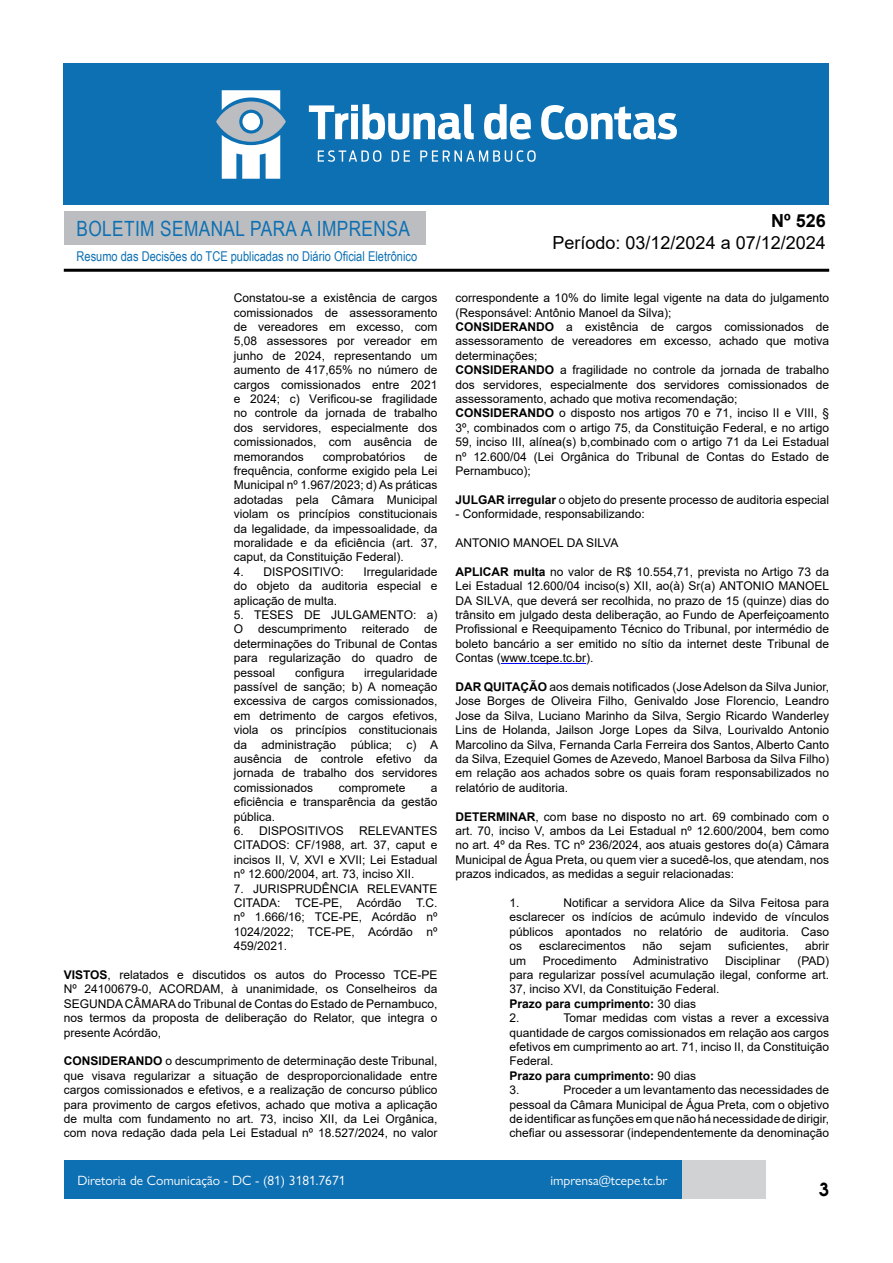
<style>
.page{position:relative;width:893px;height:1263px;background:#fff}
.page>*{position:absolute;margin:0;border:0;box-sizing:border-box;transform-origin:0 0}
.t1{font:21px "Arial Narrow";letter-spacing:.02em;color:#0d70b3}
.t2{font:18px "Arial";color:#000}
.t3{font:700 18px "Arial";color:#000}
.t4{font:600 18px "Avant Garde";color:#000}
.t5{font:13.5px "Gill Sans Nova";color:#fff}
.t6{font:13.5px "Arial Narrow";color:#0d70b3}
.t7{font:12px/14.4px "Arial";color:#000;text-align:justify}
.t8{font:700 12px "Arial";color:#000}
.s1{font-weight:700}
.s2{font-weight:400}
</style>
<div class="page">
<div style="left:148px;top:1160px;width:617px;height:39px;background:#d1d2d4"></div>
<div style="left:64px;top:211px;width:361px;height:33px;background:#bcbdc0"></div>
<hr style="left:64px;top:269px;width:765px;height:3px;background:#000">
<div style="left:64px;top:64px;width:765px;height:141px;background:#0d70b3"></div>
<svg style="left:309px;top:104px;width:165px;height:36px"></svg>
<svg style="left:484px;top:104px;width:47px;height:36px"></svg>
<svg style="left:541px;top:105px;width:136px;height:35px"></svg>
<svg style="left:318px;top:150px;width:63px;height:12px"></svg>
<svg style="left:392px;top:150px;width:18px;height:12px"></svg>
<svg style="left:420px;top:150px;width:116px;height:12px"></svg>
<svg style="left:216px;top:90px;width:70px;height:89px"></svg>
<div style="left:64px;top:1160px;width:617px;height:39px;background:#0d70b3"></div>
<hr style="left:501px;top:663px;width:85px;height:1px;background:#00f">
<h1 class="t1" style="left:77px;top:213px;width:335px">BOLETIM SEMANAL PARA A IMPRENSA</h1>
<p class="t6" style="left:77px;top:246px;width:342px">Resumo das Decisões do TCE publicadas no Diário Oficial Eletrônico</p>
<p class="t7" style="left:234px;top:291px;width:205px">Constatou-se a existência de cargos comissionados de assessoramento de vereadores em excesso, com 5,08 assessores por vereador em junho de 2024, representando um aumento de 417,65% no número de cargos comissionados entre 2021 e 2024; c) Verificou-se fragilidade no controle da jornada de trabalho dos servidores, especialmente dos comissionados, com ausência de memorandos</p>
<p class="t7" style="left:323px;top:449px;width:84px">comprobatórios</p>
<p class="t7" style="left:234px;top:449px;width:205px;text-indent:190px">de frequência, conforme exigido pela Lei Municipal nº 1.967/2023; d) As práticas adotadas pela Câmara Municipal violam os princípios constitucionais da legalidade, da impessoalidade, da moralidade e da eficiência (art. 37, caput, da Constituição Federal).</p>
<p class="t7" style="left:234px;top:564px;width:111px">4. DISPOSITIVO:</p>
<p class="t7" style="left:234px;top:564px;width:205px;text-indent:130px">Irregularidade do objeto da auditoria especial e aplicação de multa.</p>
<p class="t7" style="left:234px;top:607px;width:205px">5. TESES DE JULGAMENTO: a)<br>O descumprimento reiterado de determinações do Tribunal de Contas para regularização do quadro de pessoal</p>
<p class="t7" style="left:295px;top:665px;width:51px">configura</p>
<p class="t7" style="left:234px;top:665px;width:206px;text-indent:130px">irregularidade passível de sanção; b) A nomeação excessiva de cargos comissionados, em detrimento de cargos efetivos, viola os princípios constitucionais da administração pública; c) A ausência de controle efetivo da jornada de trabalho dos servidores comissionados</p>
<p class="t7" style="left:339px;top:780px;width:68px">compromete</p>
<p class="t7" style="left:234px;top:780px;width:205px;text-indent:197px">a eficiência e transparência da gestão pública.</p>
<p class="t7" style="left:234px;top:823px;width:111px">6. DISPOSITIVOS</p>
<p class="t7" style="left:234px;top:823px;width:205px;text-indent:125px">RELEVANTES CITADOS: CF/1988, art. 37, caput e incisos II, V, XVI e XVII; Lei Estadual nº 12.600/2004, art. 73, inciso XII.</p>
<p class="t7" style="left:234px;top:881px;width:205px">7. JURISPRUDÊNCIA RELEVANTE CITADA: TCE-PE, Acórdão T.C. nº 1.666/16; TCE-PE, Acórdão nº 1024/2022; TCE-PE, Acórdão nº 459/2021.</p>
<p class="t7" style="left:64px;top:967px;width:375px"><span class="s1">VISTOS</span>, relatados e discutidos os autos do Processo TCE-PE Nº 24100679-0, ACORDAM, à unanimidade, os Conselheiros da SEGUNDA CÂMARA do Tribunal de Contas do Estado de Pernambuco, nos termos da proposta de deliberação do Relator, que integra o presente Acórdão,</p>
<p class="t7" style="left:64px;top:1054px;width:375px"><span class="s1">CONSIDERANDO</span> o descumprimento de determinação deste Tribunal, que visava regularizar a situação de desproporcionalidade entre cargos comissionados e efetivos, e a realização de concurso público para provimento de cargos efetivos, achado que motiva a aplicação de multa com fundamento no art. 73, inciso XII, da Lei Orgânica, com nova redação dada pela Lei Estadual nº 18.527/2024, no valor</p>
<h2 class="t3" style="left:771px;top:208px;width:56px">Nº 526</h2>
<h2 class="t2" style="left:552px;top:230px;width:275px">Período: 03/12/2024 a 07/12/2024</h2>
<p class="t7" style="left:455px;top:291px;width:375px">correspondente a 10% do limite legal vigente na data do julgamento (Responsável: Antônio Manoel da Silva);</p>
<p class="t7" style="left:455px;top:319px;width:375px"><span class="s1">CONSIDERANDO</span> a existência de cargos comissionados de assessoramento de vereadores em excesso, achado que motiva determinações;</p>
<p class="t7" style="left:455px;top:363px;width:375px"><span class="s1">CONSIDERANDO</span> a fragilidade no controle da jornada de trabalho dos servidores, especialmente dos servidores comissionados de assessoramento, achado que motiva recomendação;</p>
<p class="t7" style="left:455px;top:406px;width:375px"><span class="s1">CONSIDERANDO</span> o disposto nos artigos 70 e 71, inciso II e VIII, § 3º, combinados com o artigo 75, da Constituição Federal, e no artigo 59, inciso III, alínea(s) b,combinado com o artigo 71 da Lei Estadual nº 12.600/04 (Lei Orgânica do Tribunal de Contas do Estado de Pernambuco);</p>
<p class="t7" style="left:455px;top:492px;width:375px"><span class="s1">JULGAR irregular</span> o objeto do presente processo de auditoria especial</p>
<p class="t7" style="left:455px;top:507px;width:191px">- Conformidade, responsabilizando:</p>
<p class="t7" style="left:455px;top:535px;width:164px">ANTONIO MANOEL DA SILVA</p>
<p class="t7" style="left:455px;top:564px;width:375px"><span class="s1">APLICAR multa</span> no valor de R$ 10.554,71, prevista no Artigo 73 da Lei Estadual 12.600/04 inciso(s) XII, ao(à) Sr(a) ANTONIO MANOEL DA SILVA, que deverá ser recolhida, no prazo de 15 (quinze) dias do trânsito em julgado desta deliberação, ao Fundo de Aperfeiçoamento Profissional e Reequipamento Técnico do Tribunal, por intermédio de boleto bancário a ser emitido no sítio da internet deste Tribunal de Contas (www.tcepe.tc.br).</p>
<p class="t7" style="left:455px;top:679px;width:375px"><span class="s1">DAR QUITAÇÃO</span> aos demais notificados (Jose Adelson da Silva Junior, Jose Borges de Oliveira Filho, Genivaldo Jose Florencio, Leandro Jose da Silva, Luciano Marinho da Silva, Sergio Ricardo Wanderley Lins de Holanda, Jailson Jorge Lopes da Silva, Lourivaldo Antonio Marcolino da Silva, Fernanda Carla Ferreira dos Santos, Alberto Canto da Silva, Ezequiel Gomes de Azevedo, Manoel Barbosa da Silva Filho) em relação aos achados sobre os quais foram responsabilizados no relatório de auditoria.</p>
<p class="t7" style="left:455px;top:809px;width:375px"><span class="s1">DETERMINAR</span>, com base no disposto no art. 69 combinado com o art. 70, inciso V, ambos da Lei Estadual nº 12.600/2004, bem como no art. 4º da Res. TC nº 236/2024, aos atuais gestores do(a) Câmara Municipal de Água Preta, ou quem vier a sucedê-los, que atendam, nos prazos indicados, as medidas a seguir relacionadas:</p>
<p class="t7" style="left:509px;top:895px;width:12px">1.</p>
<p class="t7" style="left:509px;top:895px;width:321px;text-indent:54px">Notificar a servidora Alice da Silva Feitosa para esclarecer os indícios de acúmulo indevido de vínculos públicos apontados no relatório de auditoria. Caso os</p>
<p class="t7" style="left:539px;top:939px;width:88px">esclarecimentos</p>
<p class="t7" style="left:643px;top:939px;width:22px">não</p>
<p class="t7" style="left:679px;top:939px;width:34px">sejam</p>
<p class="t7" style="left:728px;top:939px;width:62px">suficientes,</p>
<p class="t7" style="left:805px;top:939px;width:25px">abrir</p>
<p class="t7" style="left:509px;top:953px;width:321px;text-indent:288px">(PAD) para regularizar possível acumulação ilegal, conforme art.<br>37, inciso XVI, da Constituição Federal.</p>
<p class="t8" style="left:509px;top:995px;width:188px">Prazo para cumprimento: <span class="s2">30 dias</span></p>
<p class="t7" style="left:509px;top:1011px;width:12px">2.</p>
<p class="t7" style="left:509px;top:953px;width:18px">um</p>
<p class="t7" style="left:543px;top:953px;width:76px">Procedimento</p>
<p class="t7" style="left:633px;top:953px;width:77px">Administrativo</p>
<p class="t7" style="left:725px;top:953px;width:57px">Disciplinar</p>
<p class="t7" style="left:509px;top:1011px;width:321px;text-indent:54px">Tomar medidas com vistas a rever a excessiva quantidade de cargos comissionados em relação aos cargos efetivos em cumprimento ao art. 71, inciso II, da Constituição Federal.</p>
<p class="t8" style="left:509px;top:1067px;width:188px">Prazo para cumprimento: <span class="s2">90 dias</span></p>
<p class="t7" style="left:509px;top:1083px;width:12px">3.</p>
<p class="t7" style="left:509px;top:1083px;width:321px;text-indent:54px">Proceder a um levantamento das necessidades de pessoal da Câmara Municipal de Água Preta, com o objetivo de identificar as funções em que não há necessidade de dirigir, chefiar ou assessorar (independentemente da denominação</p>
<p class="t5" style="left:77px;top:1172px;width:270px">Diretoria de Comunicação - DC - (81) 3181.7671</p>
<p class="t5" style="left:550px;top:1172px;width:119px">imprensa@tcepe.tc.br</p>
<h2 class="t4" style="left:819px;top:1177px;width:12px">3</h2>
</div>
